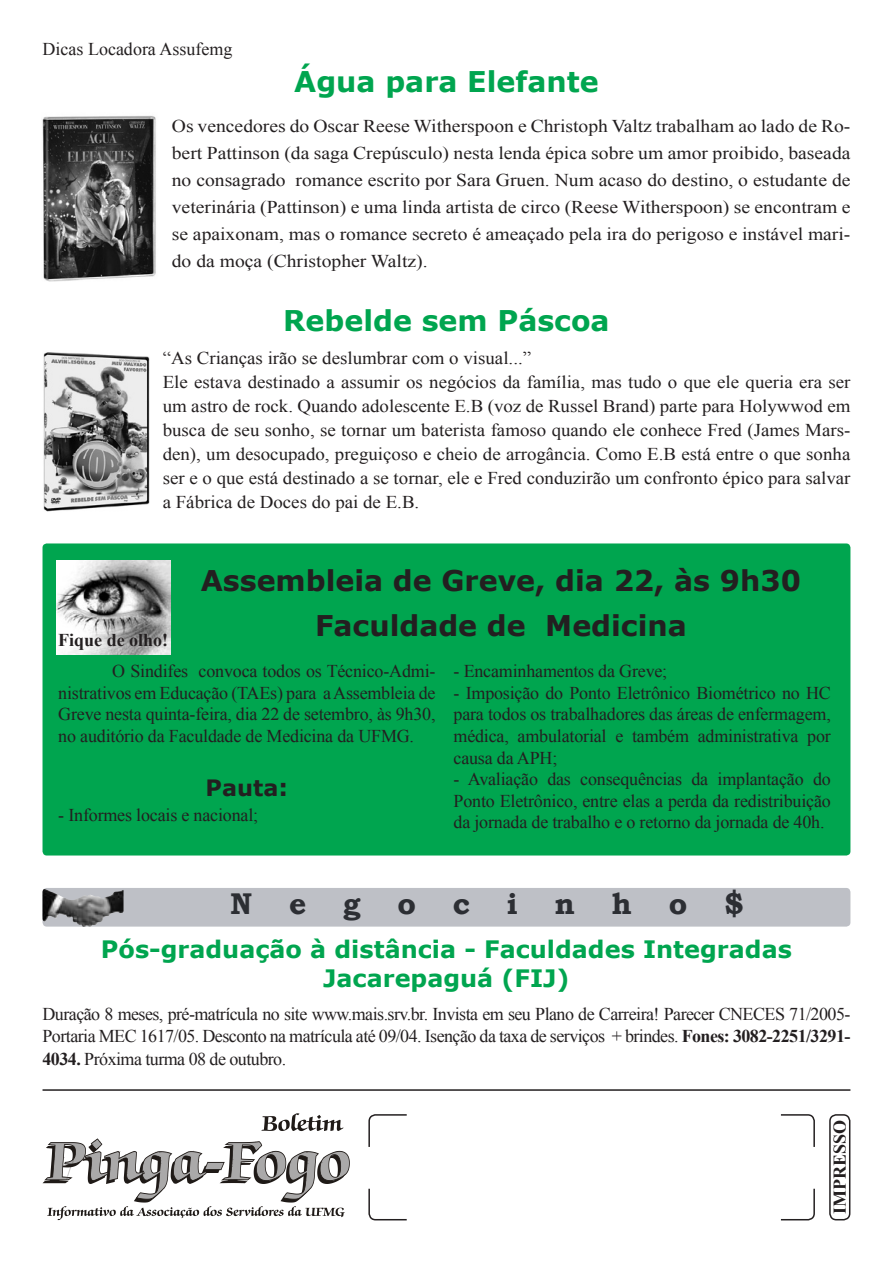
<style>
.page{position:relative;width:893px;height:1263px;background:#fff}
.page>*{position:absolute;margin:0;border:0;box-sizing:border-box;transform-origin:0 0}
.t1{font:700 30px "Bookman Old Style";letter-spacing:1.225em;color:#2c2e33}
.t2{font:700 28.5px/45px "Verdana";color:#231f20;text-align:center}
.t3{font:700 28.5px "Verdana";color:#00a54f}
.t4{font:700 24px/28.8px "Verdana";color:#00a54f;text-align:center}
.t5{font:700 22.5px "Verdana";color:#231f20}
.t6{font:18px/21.6px "Times New Roman";letter-spacing:-.01em;color:#231f20;text-align:justify}
.t7{font:18px/24px "Times New Roman";letter-spacing:-.01em;color:#231f20;text-align:justify;scale:1.05 1}
.t8{font:18px/27px "Times New Roman";letter-spacing:-.01em;color:#231f20;text-align:justify;scale:1.09 1}
.t9{font:700 18px "Times New Roman";color:#231f20}
.s1{font-size:24px}
.s2{font-weight:700}
</style>
<div class="page">
<div style="left:43px;top:543px;width:807px;height:312px;background:#00a54f;border-radius:4px"></div>
<div style="left:43px;top:888px;width:807px;height:38px;background:#bec0c6;border-radius:4px"></div>
<img style="left:43px;top:889px;width:81px;height:38px">
<hr style="left:43px;top:1089px;width:807px;height:2px;background:#231f20">
<div style="left:829px;top:1114px;width:21px;height:106px;border:2px solid #231f20;border-radius:6px"></div>
<svg style="left:261px;top:1113px;width:82px;height:18px"></svg>
<svg style="left:43px;top:1138px;width:307px;height:82px"></svg>
<img style="left:42px;top:115px;width:114px;height:167px">
<img style="left:43px;top:352px;width:107px;height:160px">
<img style="left:57px;top:560px;width:114px;height:95px">
<p class="t6" style="left:43px;top:38px;width:191px">Dicas Locadora Assufemg</p>
<p class="t3" style="left:294px;top:64px;width:306px">Água para Elefante</p>
<p class="t8" style="left:172px;top:112px;width:624px">Os vencedores do Oscar Reese Witherspoon e Christoph Valtz trabalham ao lado de Ro&shy;bert Pattinson (da saga Crepúsculo) nesta lenda épica sobre um amor proibido, baseada no consagrado romance escrito por Sara Gruen. Num acaso do destino, o estudante de veterinária (Pattinson) e uma linda artista de circo (Reese Witherspoon) se encontram e se apaixonam, mas o romance secreto é ameaçado pela ira do perigoso e instável mari&shy;do da moça (Christopher Waltz).</p>
<p class="t3" style="left:283px;top:302px;width:328px">Rebelde sem Páscoa</p>
<p class="t7" style="left:163px;top:345px;width:352px">“As Crianças irão se deslumbrar com o visual...”</p>
<p class="t7" style="left:163px;top:369px;width:657px">Ele estava destinado a assumir os negócios da família, mas tudo o que ele queria era ser um astro de rock. Quando adolescente E.B (voz de Russel Brand) parte para Holywwod em busca de seu sonho, se tornar um baterista famoso quando ele conhece Fred (James Mars&shy;den), um desocupado, preguiçoso e cheio de arrogância. Como E.B está entre o que sonha ser e o que está destinado a se tornar, ele e Fred conduzirão um confronto épico para salvar a Fábrica de Doces do pai de E.B.</p>
<p class="t9" style="left:58px;top:628px;width:111px">Fique de olho!</p>
<p class="t2" style="left:201px;top:557px;width:602px">Assembleia de Greve, dia 22, às 9h30<br>Faculdade de Medicina</p>
<p class="t6" style="left:58px;top:660px;width:379px;text-indent:54px">O Sindifes convoca todos os Técnico-Admi&shy;nistrativos em Educação (TAEs) para a Assembleia de Greve nesta quinta-feira, dia 22 de setembro, às 9h30, no auditório da Faculdade de Medicina da UFMG.</p>
<p class="t5" style="left:206px;top:773px;width:84px">Pauta<span class="s1">:</span></p>
<p class="t6" style="left:58px;top:804px;width:201px">- Informes locais e nacional;</p>
<p class="t6" style="left:453px;top:660px;width:215px">- Encaminhamentos da Greve;</p>
<p class="t6" style="left:453px;top:682px;width:379px">- Imposição do Ponto Eletrônico Biométrico no HC para todos os trabalhadores das áreas de enfermagem, médica, ambulatorial e também administrativa por causa da APH;</p>
<p class="t6" style="left:453px;top:768px;width:379px">- Avaliação das consequências da implantação do Ponto Eletrônico, entre elas a perda da redistribuição da jornada de trabalho e o retorno da jornada de 40h.</p>
<p class="t1" style="left:230px;top:882px;width:515px">Negocinho$</p>
<p class="t4" style="left:101px;top:934px;width:692px">Pós-graduação à distância - Faculdades Integradas<br>Jacarepaguá (FIJ)</p>
<p class="t6" style="left:43px;top:1002px;width:809px;line-height:22.5px">Duração 8 meses, pré-matrícula no site www.mais.srv.br. Invista em seu Plano de Carreira! Parecer CNECES 71/2005- Portaria MEC 1617/05. Desconto na matrícula até 09/04. Isenção da taxa de serviços + brindes. <span class="s2">Fones: 3082-2251/3291- 4034.</span> Próxima turma 08 de outubro.</p>
<p class="t9" style="left:827px;top:1214px;width:96px;rotate:-90deg">IMPRESSO</p>
</div>
